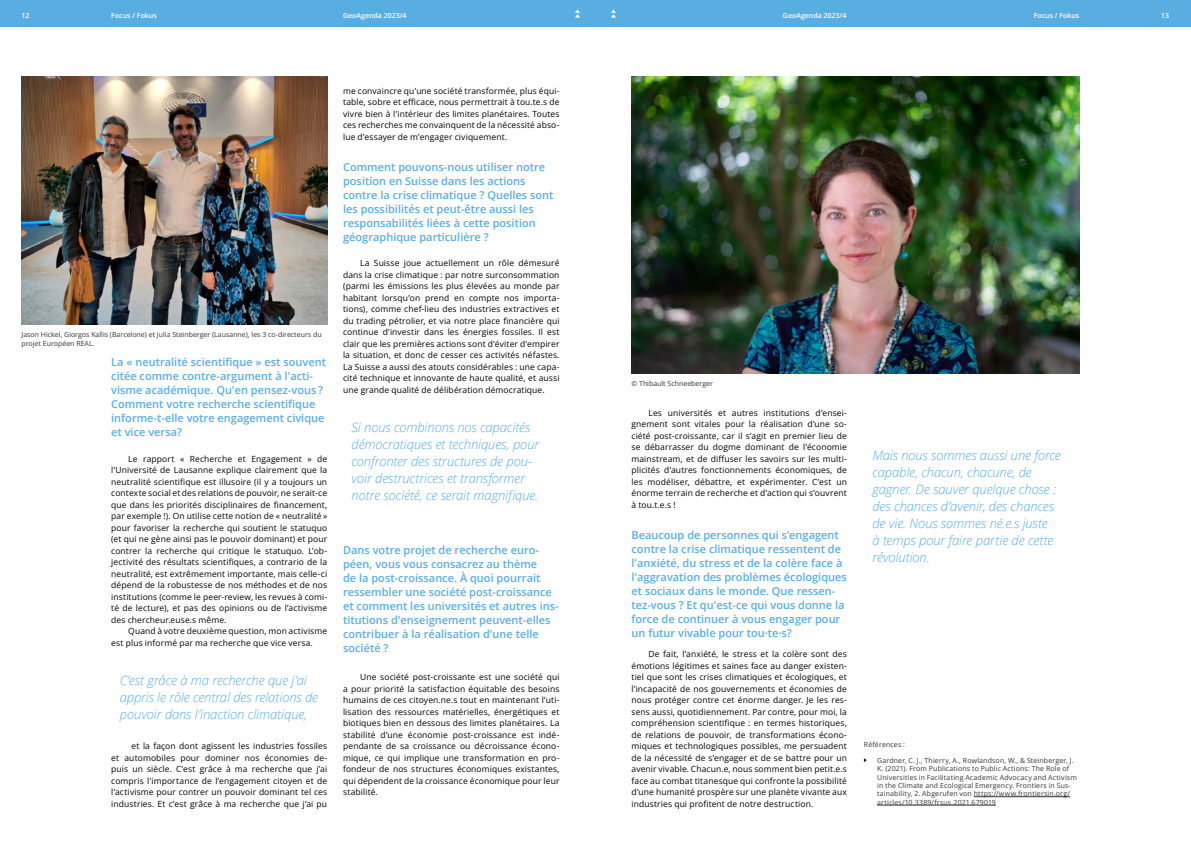
<style>
.page{position:relative;width:1191px;height:842px;background:#fff}
.page>*{position:absolute;margin:0;border:0;box-sizing:border-box;transform-origin:0 0}
.t1{font:italic 300 13px/17px "Open Sans";letter-spacing:-.01em;color:#58aee1}
.t2{font:600 11px/14px "Open Sans";color:#58aee1}
.t3{font:8.5px/11.5px "Open Sans";letter-spacing:.015em;color:#000;text-align:justify}
.t4{font:7px/8.4px "Open Sans";letter-spacing:.02em;color:#373437}
.t5{font:7px/8.4px "Open Sans";color:#373437}
.t6{font:600 7px "Open Sans";color:#fff}
</style>
<div class="page">
<div style="left:0;top:0;width:595px;height:27px;background:#58aee1"></div>
<div style="left:595px;top:0;width:596px;height:27px;background:#58aee1"></div>
<svg style="left:575px;top:9px;width:5px;height:9px"></svg>
<svg style="left:611px;top:9px;width:5px;height:9px"></svg>
<hr style="left:973px;top:796px;width:97px;height:1px;background:#373437">
<hr style="left:877px;top:805px;width:119px;height:1px;background:#373437">
<img style="left:631px;top:77px;width:448px;height:296px">
<img style="left:22px;top:77px;width:306px;height:247px">
<p class="t6" style="left:22px;top:11px;width:9px">12</p>
<p class="t6" style="left:111px;top:11px;width:47px">Focus / Fokus</p>
<p class="t6" style="left:343px;top:11px;width:65px">GeoAgenda 2023/4</p>
<p class="t6" style="left:783px;top:11px;width:65px">GeoAgenda 2023/4</p>
<p class="t6" style="left:1033px;top:11px;width:47px">Focus / Fokus</p>
<p class="t6" style="left:1161px;top:11px;width:9px">13</p>
<p class="t5" style="left:22px;top:330px;width:302px">Jason Hickel, Giorgos Kallis (Barcelone) et Julia Steinberger (Lausanne), les 3 co-directeurs du projet Européen REAL.</p>
<p class="t2" style="left:111px;top:355px;width:216px">La « neutralité scientifique » est souvent citée comme contre-argument à l'acti&shy;visme académique. Qu'en pensez-vous ?<br>Comment votre recherche scientifique informe-t-elle votre engagement civique et vice versa?</p>
<p class="t3" style="left:111px;top:452px;width:217px;text-indent:17px">Le rapport « Recherche et Engagement » de l’Université de Lausanne explique clairement que la neutralité scientifique est illusoire (il y a toujours un contexte social et des relations de pouvoir, ne serait-ce que dans les priorités disciplinaires de financement, par exemple !). On utilise cette notion de « neutralité » pour favoriser la recherche qui soutient le statuquo (et qui ne gène ainsi pas le pouvoir dominant) et pour contrer la recherche qui critique le statuquo. L’ob&shy;jectivité des résultats scientifiques, a contrario de la neutralité, est extrêmement importante, mais celle-ci dépend de la robustesse de nos méthodes et de nos institutions (comme le peer-review, les revues à comi&shy;té de lecture), et pas des opinions ou de l’activisme des chercheur.euse.s même.</p>
<p class="t3" style="left:111px;top:625px;width:217px;text-indent:17px">Quand à votre deuxième question, mon activisme est plus informé par ma recherche que vice versa.</p>
<h1 class="t1" style="left:120px;top:672px;width:200px">C’est grâce à ma recherche que j’ai appris le rôle central des relations de pouvoir dans l’inaction climatique,</h1>
<p class="t3" style="left:111px;top:740px;width:217px;text-indent:20px">et la façon dont agissent les industries fossiles et automobiles pour dominer nos économies de&shy;puis un siècle. C’est grâce à ma recherche que j’ai compris l’importance de l’engagement citoyen et de l’activisme pour contrer un pouvoir dominant tel ces industries. Et c’est grâce à ma recherche que j’ai pu</p>
<p class="t3" style="left:343px;top:84px;width:218px">me convaincre qu’une société transformée, plus équi&shy;table, sobre et efficace, nous permettrait à tou.te.s de vivre bien à l’intérieur des limites planétaires. Toutes ces recherches me convainquent de la nécessité abso&shy;lue d’essayer de m’engager civiquement.</p>
<p class="t2" style="left:343px;top:159px;width:212px">Comment pouvons-nous utiliser notre position en Suisse dans les actions contre la crise climatique ? Quelles sont les possibilités et peut-être aussi les responsabilités liées à cette position géographique particulière ?</p>
<p class="t3" style="left:343px;top:257px;width:218px;text-indent:17px">La Suisse joue actuellement un rôle démesuré dans la crise climatique : par notre surconsommation (parmi les émissions les plus élevées au monde par habitant lorsqu’on prend en compte nos importa&shy;tions), comme chef-lieu des industries extractives et du trading pétrolier, et via notre place financière qui continue d’investir dans les énergies fossiles. Il est clair que les premières actions sont d’éviter d’empirer la situation, et donc de cesser ces activités néfastes.<br>La Suisse a aussi des atouts considérables : une capa&shy;cité technique et innovante de haute qualité, et aussi une grande qualité de délibération démocratique.</p>
<h1 class="t1" style="left:351px;top:419px;width:189px">Si nous combinons nos capacités démocratiques et techniques, pour confronter des structures de pou&shy;voir destructrices et transformer notre société, ce serait magnifique.</h1>
<p class="t2" style="left:343px;top:543px;width:217px">Dans votre projet de recherche euro&shy;péen, vous vous consacrez au thème<br>de la post-croissance. À quoi pourrait ressembler une société post-croissance et comment les universités et autres ins&shy;titutions d'enseignement peuvent-elles contribuer à la réalisation d'une telle société ?</p>
<p class="t3" style="left:343px;top:671px;width:218px;text-indent:17px">Une société post-croissante est une société qui a pour priorité la satisfaction équitable des besoins humains de ces citoyen.ne.s tout en maintenant l’uti&shy;lisation des ressources matérielles, énergétiques et biotiques bien en dessous des limites planétaires. La stabilité d’une économie post-croissance est indé&shy;pendante de sa croissance ou décroissance écono&shy;mique, ce qui implique une transformation en pro&shy;fondeur de nos structures économiques existantes, qui dépendent de la croissance économique pour leur stabilité.</p>
<p class="t5" style="left:631px;top:379px;width:83px">© Thibault Schneeberger</p>
<p class="t3" style="left:631px;top:406px;width:217px;text-indent:17px">Les universités et autres institutions d’ensei&shy;gnement sont vitales pour la réalisation d’une so&shy;ciété post-croissante, car il s’agit en premier lieu de se débarrasser du dogme dominant de l’économie mainstream, et de diffuser les savoirs sur les multi&shy;plicités d’autres fonctionnements économiques, de les modéliser, débattre, et expérimenter. C’est un énorme terrain de recherche et d’action qui s’ouvrent à tou.t.e.s !</p>
<p class="t2" style="left:631px;top:527px;width:217px">Beaucoup de personnes qui s’engagent contre la crise climatique ressentent de l'anxiété, du stress et de la colère face à l'aggravation des problèmes écologiques et sociaux dans le monde. Que ressen&shy;tez-vous ? Et qu'est-ce qui vous donne la force de continuer à vous engager pour un futur vivable pour tou·te·s?</p>
<p class="t3" style="left:631px;top:648px;width:217px;text-indent:17px">De fait, l’anxiété, le stress et la colère sont des émotions légitimes et saines face au danger existen&shy;tiel que sont les crises climatiques et écologiques, et l’incapacité de nos gouvernements et économies de nous protéger contre cet énorme danger. Je les res&shy;sens aussi, quotidiennement. Par contre, pour moi, la compréhension scientifique : en termes historiques, de relations de pouvoir, de transformations écono&shy;miques et technologiques possibles, me persuadent de la nécessité de s’engager et de se battre pour un avenir vivable. Chacun.e, nous somment bien petit.e.s face au combat titanesque qui confronte la possibilité d’une humanité prospère sur une planète vivante aux industries qui profitent de notre destruction.</p>
<h1 class="t1" style="left:872px;top:446px;width:190px">Mais nous sommes aussi une force capable, chacun, chacune, de gagner. De sauver quelque chose : des chances d’avenir, des chances de vie. Nous sommes né.e.s juste<br>à temps pour faire partie de cette révolution.</h1>
<p class="t4" style="left:864px;top:740px;width:43px">Références :</p>
<p class="t4" style="left:877px;top:756px;width:201px">Gardner, C. J., Thierry, A., Rowlandson, W., &amp; Steinberger, J.<br>K. (2021). From Publications to Public Actions: The Role of Universities in Facilitating Academic Advocacy and Activism in the Climate and Ecological Emergency. Frontiers in Sus&shy;tainability, 2. Abgerufen von https://www.frontiersin.org/ articles/10.3389/frsus.2021.679019</p>
</div>
